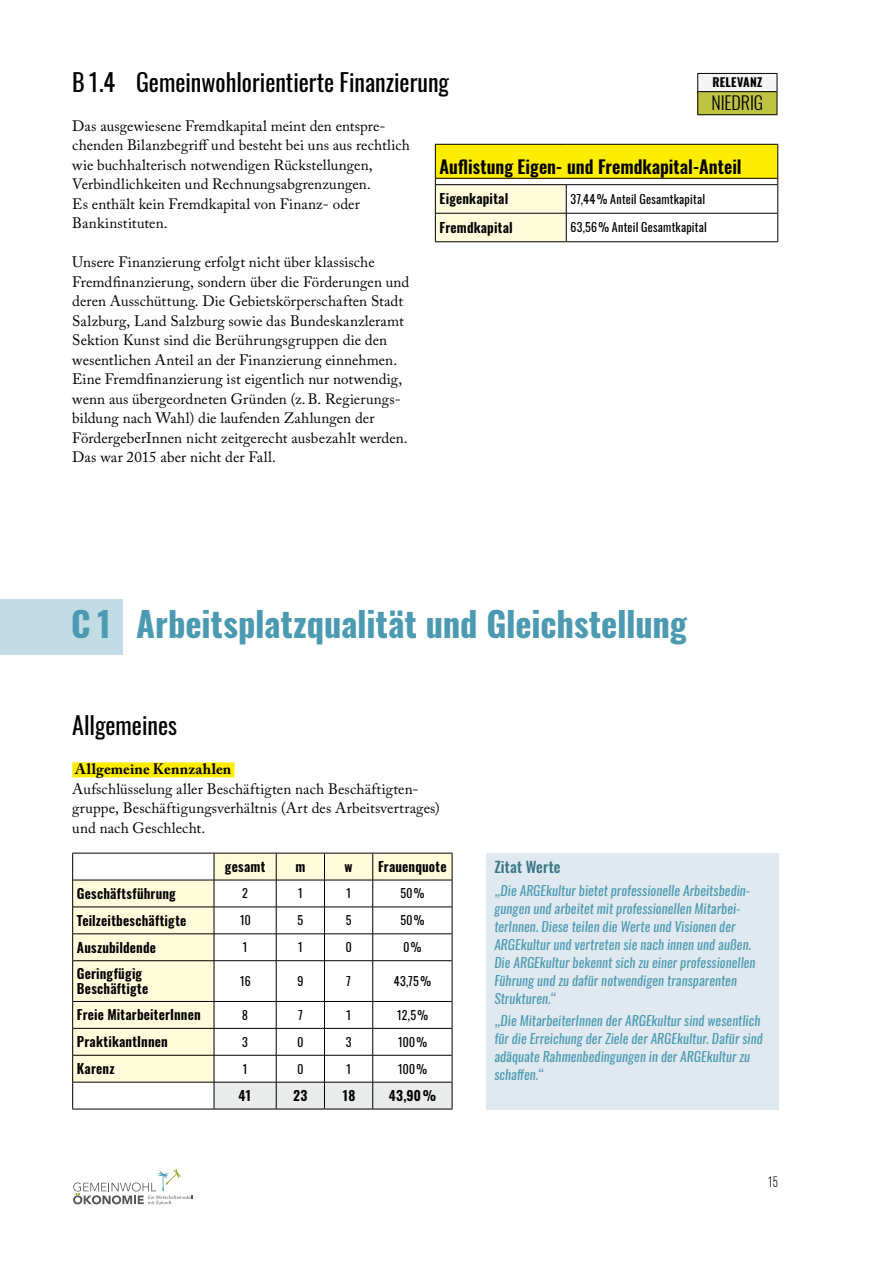
<style>
.page{position:relative;width:893px;height:1263px;background:#fff}
.page>*{position:absolute;margin:0;border:0;box-sizing:border-box;transform-origin:0 0}
.t1{font:700 34.5px "Oswald";letter-spacing:-.005em;color:#4b9ab2}
.t2{font:24px "Oswald";color:#000}
.t3{font:600 18px "Oswald";color:#000}
.t4{font:300 18px "Oswald";color:#000}
.t5{font:15px/19.5px "Adobe Caslon Pro";letter-spacing:.005em;color:#000}
.t6{font:700 15px "Adobe Caslon Pro";letter-spacing:.015em;color:#000}
.t7{font:500 15px "Oswald";letter-spacing:.01em;color:#387586}
.t8{font:300 condensed 15px "Akzidenz Grotesk Std";color:#000}
.t9{font:italic 13.5px/18px "Oswald";letter-spacing:.01em;color:#4b9ab2}
.t10{font:600 13.5px/15px "Oswald";letter-spacing:.015em;color:#000}
.t11{font:12px "Oswald";letter-spacing:.02em;color:#000}
.t12{font:700 12px "Oswald";letter-spacing:.025em;color:#000}
</style>
<div class="page">
<svg style="left:76px;top:1204px;width:96px;height:1px"></svg>
<svg style="left:73px;top:1168px;width:120px;height:36px"></svg>
<div style="left:0;top:599px;width:122px;height:55px;background:#c2dce5"></div>
<div style="left:72px;top:762px;width:162px;height:15px;background:#ffed00"></div>
<hr style="left:72px;top:1109px;width:142px;height:1px;background:#000">
<hr style="left:214px;top:1109px;width:62px;height:1px;background:#000">
<hr style="left:276px;top:1109px;width:48px;height:1px;background:#000">
<hr style="left:324px;top:1109px;width:49px;height:1px;background:#000">
<hr style="left:373px;top:1109px;width:79px;height:1px;background:#000">
<svg style="left:72px;top:853px;width:381px;height:256px"></svg>
<div style="left:435px;top:144px;width:343px;height:34px;background:#ffed00"></div>
<hr style="left:435px;top:144px;width:131px;height:1px;background:#000">
<hr style="left:435px;top:145px;width:1px;height:33px;background:#000">
<hr style="left:566px;top:144px;width:212px;height:1px;background:#000">
<hr style="left:777px;top:145px;width:1px;height:33px;background:#000">
<svg style="left:435px;top:178px;width:343px;height:64px"></svg>
<div style="left:698px;top:73px;width:79px;height:19px;background:#f5f5f5"></div>
<div style="left:698px;top:92px;width:79px;height:23px;background:#bfc343"></div>
<hr style="left:697px;top:73px;width:80px;height:1px;background:#000">
<svg style="left:697px;top:74px;width:1px;height:40px"></svg>
<svg style="left:777px;top:74px;width:1px;height:40px"></svg>
<hr style="left:697px;top:114px;width:80px;height:1px;background:#000">
<hr style="left:698px;top:91px;width:79px;height:1px;background:#000">
<div style="left:486px;top:853px;width:292px;height:256px;background:#dfe9ef"></div>
<h2 class="t2" style="left:72px;top:65px;width:378px">B1.4 Gemeinwohlorientierte Finanzierung</h2>
<p class="t12" style="left:713px;top:74px;width:51px">RELEVANZ</p>
<p class="t4" style="left:712px;top:91px;width:53px">NIEDRIG</p>
<p class="t5" style="left:72px;top:116px;width:339px">Das ausgewiesene Fremdkapital meint den entspre&shy;chenden Bilanzbegriff und besteht bei uns aus rechtlich wie buchhalterisch notwendigen Rückstellungen, Verbindlichkeiten und Rechnungsabgrenzungen.<br>Es enthält kein Fremdkapital von Finanz- oder Bankinstituten.</p>
<p class="t5" style="left:72px;top:252px;width:339px">Unsere Finanzierung erfolgt nicht über klassische Fremdfinanzierung, sondern über die Förderungen und deren Ausschüttung. Die Gebietskörperschaften Stadt Salzburg, Land Salzburg sowie das Bundeskanzleramt Sektion Kunst sind die Berührungsgruppen die den wesentlichen Anteil an der Finanzierung einnehmen.<br>Eine Fremdfinanzierung ist eigentlich nur notwendig, wenn aus übergeordneten Gründen (z.B. Regierungs&shy;bildung nach Wahl) die laufenden Zahlungen der FördergeberInnen nicht zeitgerecht ausbezahlt werden.<br>Das war 2015 aber nicht der Fall.</p>
<p class="t3" style="left:440px;top:154px;width:304px">Auflistung Eigen- und Fremdkapital-Anteil</p>
<p class="t10" style="left:440px;top:192px;width:70px">Eigenkapital</p>
<p class="t11" style="left:570px;top:191px;width:136px">37,44% Anteil Gesamtkapital</p>
<p class="t10" style="left:440px;top:220px;width:75px">Fremdkapital</p>
<p class="t11" style="left:570px;top:219px;width:138px">63,56% Anteil Gesamtkapital</p>
<h1 class="t1" style="left:71px;top:600px;width:617px">C1 Arbeitsplatzqualität und Gleichstellung</h1>
<h2 class="t2" style="left:72px;top:709px;width:106px">Allgemeines</h2>
<p class="t6" style="left:75px;top:760px;width:158px">Allgemeine Kennzahlen</p>
<p class="t5" style="left:72px;top:779px;width:369px">Aufschlüsselung aller Beschäftigten nach Beschäftigten&shy;gruppe, Beschäftigungsverhältnis (Art des Arbeitsvertrages) und nach Geschlecht.</p>
<p class="t10" style="left:225px;top:859px;width:42px">gesamt</p>
<p class="t10" style="left:295px;top:859px;width:11px">m</p>
<p class="t10" style="left:345px;top:859px;width:10px">w</p>
<p class="t10" style="left:378px;top:859px;width:70px">Frauenquote</p>
<p class="t10" style="left:77px;top:886px;width:100px">Geschäftsführung</p>
<p class="t11" style="left:242px;top:885px;width:7px">2</p>
<p class="t11" style="left:298px;top:885px;width:7px">1</p>
<p class="t11" style="left:346px;top:885px;width:7px">1</p>
<p class="t11" style="left:400px;top:885px;width:26px">50%</p>
<p class="t10" style="left:77px;top:913px;width:111px">Teilzeitbeschäftigte</p>
<p class="t11" style="left:239px;top:912px;width:13px">10</p>
<p class="t11" style="left:297px;top:912px;width:7px">5</p>
<p class="t11" style="left:346px;top:912px;width:7px">5</p>
<p class="t11" style="left:400px;top:912px;width:26px">50%</p>
<p class="t10" style="left:77px;top:940px;width:81px">Auszubildende</p>
<p class="t11" style="left:242px;top:939px;width:7px">1</p>
<p class="t11" style="left:298px;top:939px;width:7px">1</p>
<p class="t11" style="left:346px;top:939px;width:7px">0</p>
<p class="t11" style="left:403px;top:939px;width:20px">0%</p>
<p class="t10" style="left:77px;top:966px;width:73px">Geringfügig<br>Beschäftigte</p>
<p class="t11" style="left:240px;top:973px;width:13px">16</p>
<p class="t11" style="left:297px;top:973px;width:7px">9</p>
<p class="t11" style="left:346px;top:973px;width:6px">7</p>
<p class="t11" style="left:394px;top:973px;width:39px">43,75%</p>
<p class="t10" style="left:77px;top:1008px;width:125px">Freie MitarbeiterInnen</p>
<p class="t11" style="left:242px;top:1006px;width:7px">8</p>
<p class="t11" style="left:298px;top:1006px;width:6px">7</p>
<p class="t11" style="left:346px;top:1006px;width:7px">1</p>
<p class="t11" style="left:397px;top:1006px;width:33px">12,5%</p>
<p class="t10" style="left:77px;top:1035px;width:92px">PraktikantInnen</p>
<p class="t11" style="left:242px;top:1033px;width:7px">3</p>
<p class="t11" style="left:297px;top:1033px;width:7px">0</p>
<p class="t11" style="left:346px;top:1033px;width:7px">3</p>
<p class="t11" style="left:398px;top:1033px;width:31px">100%</p>
<p class="t10" style="left:77px;top:1061px;width:39px">Karenz</p>
<p class="t11" style="left:242px;top:1060px;width:7px">1</p>
<p class="t11" style="left:297px;top:1060px;width:7px">0</p>
<p class="t11" style="left:346px;top:1060px;width:7px">1</p>
<p class="t11" style="left:398px;top:1060px;width:31px">100%</p>
<p class="t10" style="left:238px;top:1088px;width:15px">41</p>
<p class="t10" style="left:293px;top:1088px;width:16px">23</p>
<p class="t10" style="left:342px;top:1088px;width:15px">18</p>
<p class="t10" style="left:389px;top:1088px;width:49px">43,90%</p>
<p class="t7" style="left:494px;top:857px;width:68px">Zitat Werte</p>
<p class="t9" style="left:494px;top:881px;width:263px">„Die ARGEkultur bietet professionelle Arbeitsbedin&shy;gungen und arbeitet mit professionellen Mitarbei&shy;terInnen. Diese teilen die Werte und Visionen der ARGEkultur und vertreten sie nach innen und außen.<br>Die ARGEkultur bekennt sich zu einer professionellen Führung und zu dafür notwendigen transparenten Strukturen.“</p>
<p class="t9" style="left:494px;top:1011px;width:270px">„Die MitarbeiterInnen der ARGEkultur sind wesentlich für die Erreichung der Ziele der ARGEkultur. Dafür sind adäquate Rahmenbedingungen in der ARGEkultur zu schaffen.“</p>
<p class="t8" style="left:768px;top:1174px;width:12px">15</p>
</div>
